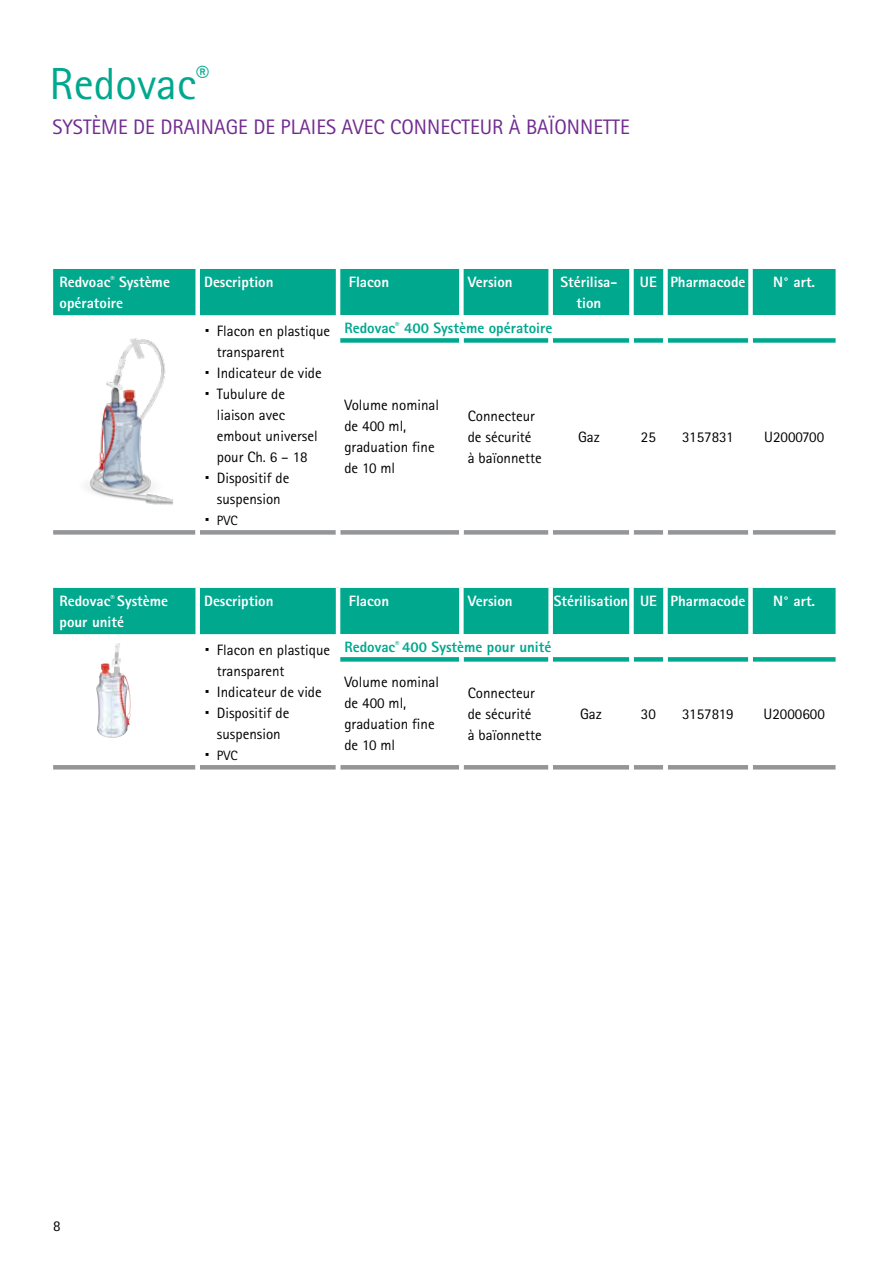
<style>
.page{position:relative;width:893px;height:1263px;background:#fff}
.page>*{position:absolute;margin:0;border:0;box-sizing:border-box;transform-origin:0 0}
.t1{font:45px "Rotis Sans Serif Pro";color:#00a88e}
.t2{font:30px "Rotis Sans Serif Pro";color:#000}
.t3{font:21px "Rotis Sans Serif Pro";color:#712b90}
.t4{font:15px/21px "Rotis Sans Serif Pro";color:#000}
.t5{font:800 15px/21px "Rotis Sans Serif Pro";color:#fff}
.t6{font:800 15px "Rotis Sans Serif Pro";color:#00a88e}
.t7{font:13.5px "Rotis Sans Serif Pro";color:#000}
.s1{font-size:30px}
</style>
<div class="page">
<div style="left:53px;top:269px;width:783px;height:46px;background:#00a88e"></div>
<svg style="left:341px;top:315px;width:495px;height:1px"></svg>
<div style="left:53px;top:530px;width:142px;height:5px;background:#939598"></div>
<div style="left:200px;top:530px;width:136px;height:5px;background:#939598"></div>
<hr style="left:336px;top:269px;width:4px;height:46px;background:#fff">
<div style="left:340px;top:530px;width:119px;height:5px;background:#939598"></div>
<div style="left:464px;top:530px;width:84px;height:5px;background:#939598"></div>
<div style="left:553px;top:530px;width:76px;height:5px;background:#939598"></div>
<div style="left:634px;top:530px;width:29px;height:5px;background:#939598"></div>
<div style="left:668px;top:530px;width:80px;height:5px;background:#939598"></div>
<div style="left:753px;top:530px;width:83px;height:5px;background:#939598"></div>
<div style="left:340px;top:338px;width:119px;height:5px;background:#00a88e"></div>
<div style="left:464px;top:338px;width:84px;height:5px;background:#00a88e"></div>
<div style="left:553px;top:338px;width:76px;height:5px;background:#00a88e"></div>
<div style="left:634px;top:338px;width:29px;height:5px;background:#00a88e"></div>
<div style="left:668px;top:338px;width:80px;height:5px;background:#00a88e"></div>
<div style="left:753px;top:338px;width:83px;height:5px;background:#00a88e"></div>
<div style="left:459px;top:269px;width:5px;height:46px;background:#fff"></div>
<div style="left:548px;top:269px;width:5px;height:46px;background:#fff"></div>
<div style="left:629px;top:269px;width:5px;height:46px;background:#fff"></div>
<div style="left:663px;top:269px;width:5px;height:46px;background:#fff"></div>
<div style="left:748px;top:269px;width:5px;height:46px;background:#fff"></div>
<div style="left:195px;top:269px;width:5px;height:46px;background:#fff"></div>
<img style="left:86px;top:338px;width:88px;height:167px">
<div style="left:53px;top:588px;width:783px;height:46px;background:#00a88e"></div>
<hr style="left:53px;top:765px;width:142px;height:4px;background:#939598">
<hr style="left:200px;top:765px;width:136px;height:4px;background:#939598">
<hr style="left:336px;top:588px;width:4px;height:46px;background:#fff">
<hr style="left:340px;top:765px;width:119px;height:4px;background:#939598">
<hr style="left:464px;top:765px;width:84px;height:4px;background:#939598">
<hr style="left:553px;top:765px;width:76px;height:4px;background:#939598">
<hr style="left:634px;top:765px;width:29px;height:4px;background:#939598">
<hr style="left:668px;top:765px;width:80px;height:4px;background:#939598">
<hr style="left:753px;top:765px;width:83px;height:4px;background:#939598">
<div style="left:340px;top:657px;width:119px;height:5px;background:#00a88e"></div>
<div style="left:464px;top:657px;width:84px;height:5px;background:#00a88e"></div>
<div style="left:553px;top:657px;width:76px;height:5px;background:#00a88e"></div>
<div style="left:634px;top:657px;width:29px;height:5px;background:#00a88e"></div>
<div style="left:668px;top:657px;width:80px;height:5px;background:#00a88e"></div>
<div style="left:753px;top:657px;width:83px;height:5px;background:#00a88e"></div>
<div style="left:459px;top:588px;width:5px;height:46px;background:#fff"></div>
<div style="left:548px;top:588px;width:5px;height:46px;background:#fff"></div>
<div style="left:629px;top:588px;width:5px;height:46px;background:#fff"></div>
<div style="left:663px;top:588px;width:5px;height:46px;background:#fff"></div>
<div style="left:748px;top:588px;width:5px;height:46px;background:#fff"></div>
<div style="left:195px;top:588px;width:5px;height:46px;background:#fff"></div>
<img style="left:96px;top:643px;width:35px;height:95px">
<h1 class="t1" style="left:50px;top:57px;width:161px">Redovac<sup>®</sup></h1>
<h3 class="t3" style="left:52px;top:115px;width:579px">SYSTÈME DE DRAINAGE DE PLAIES AVEC CONNECTEUR À BAÏONNETTE</h3>
<p class="t5" style="left:60px;top:271px;width:112px">Redvoac<sup>®</sup> Système opératoire</p>
<p class="t5" style="left:204px;top:271px;width:71px">Description</p>
<p class="t5" style="left:349px;top:271px;width:42px">Flacon</p>
<p class="t5" style="left:468px;top:271px;width:46px">Version</p>
<p class="t5" style="left:560px;top:271px;width:58px;text-align:center">Stérilisa&shy;tion</p>
<p class="t5" style="left:640px;top:271px;width:107px">UE Pharmacode</p>
<p class="t5" style="left:773px;top:271px;width:44px">N° art.</p>
<p class="t4" style="left:204px;top:320px;width:128px"><span class="s1">·</span> Flacon en plastique</p>
<p class="t4" style="left:217px;top:341px;width:69px">transparent</p>
<p class="t4" style="left:204px;top:362px;width:119px"><span class="s1">·</span> Indicateur de vide</p>
<p class="t4" style="left:204px;top:383px;width:83px"><span class="s1">·</span> Tubulure de</p>
<p class="t4" style="left:217px;top:404px;width:70px">liaison avec</p>
<p class="t4" style="left:217px;top:425px;width:102px">embout universel</p>
<p class="t4" style="left:217px;top:446px;width:92px">pour Ch. 6 – 18</p>
<p class="t4" style="left:204px;top:467px;width:87px"><span class="s1">·</span> Dispositif de</p>
<p class="t4" style="left:217px;top:488px;width:65px">suspension</p>
<h2 class="t2" style="left:204px;top:502px;width:8px">·</h2>
<p class="t7" style="left:217px;top:512px;width:22px">PVC</p>
<p class="t6" style="left:344px;top:318px;width:209px">Redovac<sup>®</sup> 400 Système opératoire</p>
<p class="t4" style="left:344px;top:395px;width:96px">Volume nominal de 400 ml, graduation fine de 10 ml</p>
<p class="t4" style="left:468px;top:405px;width:76px">Connecteur de sécurité à baïonnette</p>
<p class="t4" style="left:578px;top:426px;width:23px">Gaz</p>
<p class="t4" style="left:641px;top:426px;width:16px">25</p>
<p class="t4" style="left:682px;top:426px;width:53px">3157831</p>
<p class="t4" style="left:764px;top:426px;width:61px">U2000700</p>
<p class="t5" style="left:60px;top:590px;width:110px">Redovac<sup>®</sup> Système pour unité</p>
<p class="t5" style="left:204px;top:590px;width:71px">Description</p>
<p class="t5" style="left:349px;top:590px;width:42px">Flacon</p>
<p class="t5" style="left:468px;top:590px;width:46px">Version</p>
<p class="t5" style="left:554px;top:590px;width:193px">Stérilisation UE Pharmacode</p>
<p class="t5" style="left:773px;top:590px;width:44px">N° art.</p>
<p class="t4" style="left:204px;top:639px;width:128px"><span class="s1">·</span> Flacon en plastique</p>
<p class="t4" style="left:217px;top:660px;width:69px">transparent</p>
<p class="t4" style="left:204px;top:681px;width:119px"><span class="s1">·</span> Indicateur de vide</p>
<p class="t4" style="left:204px;top:702px;width:87px"><span class="s1">·</span> Dispositif de</p>
<p class="t4" style="left:217px;top:723px;width:65px">suspension</p>
<h2 class="t2" style="left:204px;top:736px;width:8px">·</h2>
<p class="t7" style="left:217px;top:747px;width:22px">PVC</p>
<p class="t6" style="left:344px;top:637px;width:208px">Redovac<sup>®</sup> 400 Système pour unité</p>
<p class="t4" style="left:344px;top:671px;width:96px">Volume nominal de 400 ml, graduation fine de 10 ml</p>
<p class="t4" style="left:468px;top:682px;width:76px">Connecteur de sécurité à baïonnette</p>
<p class="t4" style="left:580px;top:703px;width:23px">Gaz</p>
<p class="t4" style="left:641px;top:703px;width:16px">30</p>
<p class="t4" style="left:682px;top:703px;width:53px">3157819</p>
<p class="t4" style="left:763px;top:703px;width:63px">U2000600</p>
<p class="t4" style="left:53px;top:1215px;width:9px">8</p>
</div>
